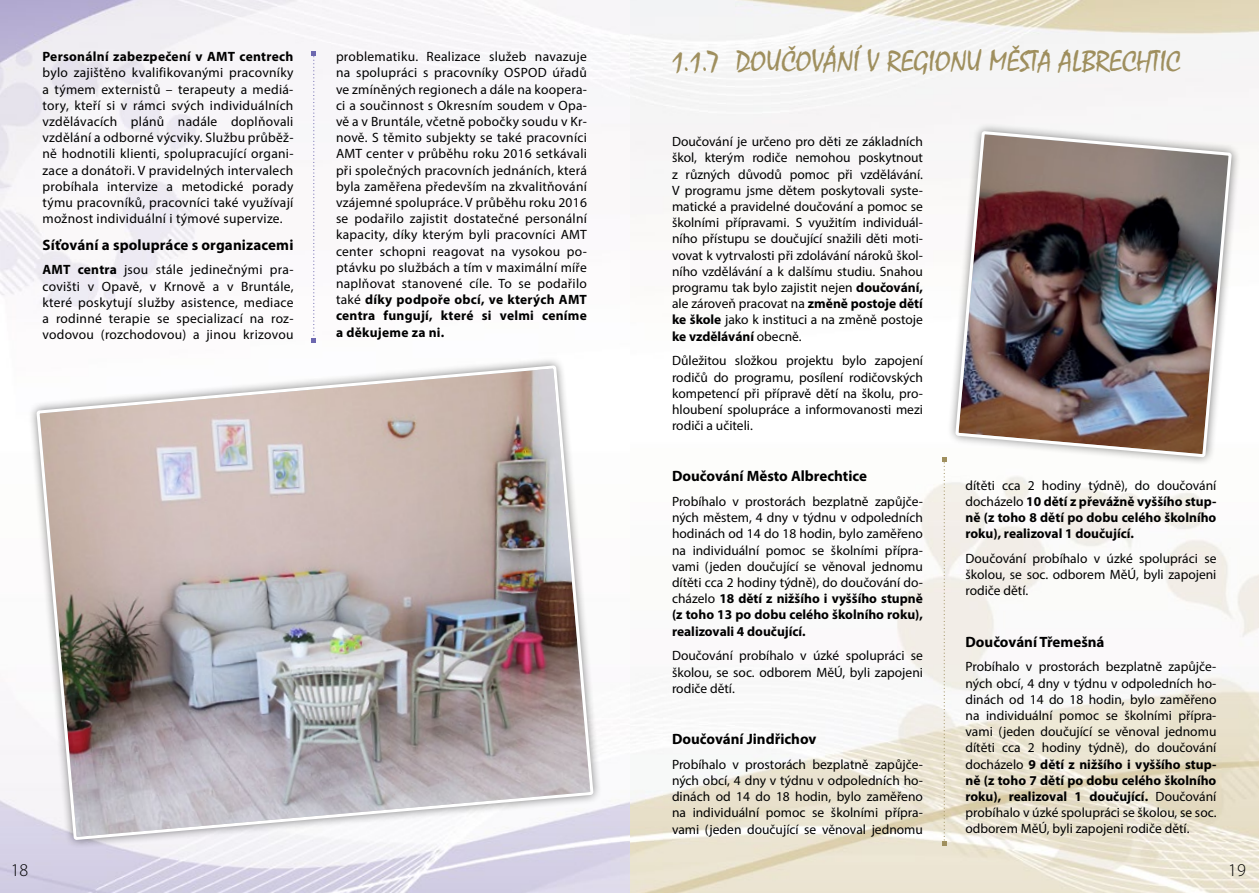
<style>
.page{position:relative;width:1259px;height:893px;background:#fff}
.page>*{position:absolute;margin:0;border:0;box-sizing:border-box;transform-origin:0 0}
.t1{font:30px "Mistral";color:#9f8f5e}
.t2{font:300 18px "Myriad Pro";color:#000}
.t3{font:700 15px "Myriad Pro";color:#000}
.t4{font:13.5px/16.2px "Myriad Pro";color:#000;text-align:justify}
.t5{font:700 13.5px/16.2px "Myriad Pro";color:#000;text-align:justify}
.t6{font:700 13.5px "Myriad Pro";letter-spacing:.02em;color:#000}
.s1{font-weight:700}
.s2{font-weight:400}
</style>
<div class="page">
<img style="left:0;top:0;width:1259px;height:893px">
<svg style="left:942px;top:457px;width:4px;height:389px"></svg>
<div style="left:28px;top:356px;width:575px;height:493px;background:#000;opacity:.5"></div>
<img style="left:35px;top:299px;width:560px;height:539px">
<svg style="left:311px;top:51px;width:5px;height:291px"></svg>
<div style="left:946px;top:122px;width:294px;height:344px;background:#000;opacity:.5"></div>
<img style="left:954px;top:129px;width:279px;height:330px">
<p class="t6" style="left:43px;top:48px;width:252px">Personální zabezpečení v AMT centrech</p>
<p class="t4" style="left:43px;top:65px;width:252px">bylo zajištěno kvalifikovanými pracovníky a týmem externistů – terapeuty a mediá&shy;tory, kteří si v rámci svých individuálních vzdělávacích plánů nadále doplňovali vzdělání a odborné výcviky. Službu průběž&shy;ně hodnotili klienti, spolupracující organi&shy;zace a donátoři. V pravidelných intervalech probíhala intervize a metodické porady týmu pracovníků, pracovníci také využívají možnost individuální i týmové supervize.</p>
<p class="t3" style="left:43px;top:235px;width:252px">Síťování a spolupráce s organizacemi</p>
<p class="t4" style="left:43px;top:262px;width:252px"><span class="s1">AMT centra</span> jsou stále jedinečnými pra&shy;covišti v Opavě, v Krnově a v Bruntále, které poskytují služby asistence, mediace a rodinné terapie se specializací na roz&shy;vodovou (rozchodovou) a jinou krizovou</p>
<p class="t4" style="left:336px;top:48px;width:252px">problematiku. Realizace služeb navazuje na spolupráci s pracovníky OSPOD úřadů ve zmíněných regionech a dále na koopera&shy;ci a součinnost s Okresním soudem v Opa&shy;vě a v Bruntále, včetně pobočky soudu v Kr&shy;nově. S těmito subjekty se také pracovníci AMT center v průběhu roku 2016 setkávali při společných pracovních jednáních, která byla zaměřena především na zkvalitňování vzájemné spolupráce. V průběhu roku 2016 se podařilo zajistit dostatečné personální kapacity, díky kterým byli pracovníci AMT center schopni reagovat na vysokou po&shy;ptávku po službách a tím v maximální míře naplňovat stanovené cíle. To se podařilo také <span class="s1">díky podpoře obcí, ve kterých AMT centra fungují, které si velmi ceníme a děkujeme za ni.</span></p>
<h1 class="t1" style="left:672px;top:43px;width:510px">1.1.7 DOUČOVÁNÍ V REGIONU MĚSTA ALBRECHTIC</h1>
<p class="t4" style="left:672px;top:133px;width:252px">Doučování je určeno pro děti ze základních škol, kterým rodiče nemohou poskytnout z různých důvodů pomoc při vzdělávání.<br>V programu jsme dětem poskytovali syste&shy;matické a pravidelné doučování a pomoc se školními přípravami. S využitím individuál&shy;ního přístupu se doučující snažili děti moti&shy;vovat k vytrvalosti při zdolávání nároků škol&shy;ního vzdělávání a k dalšímu studiu. Snahou programu tak bylo zajistit nejen <span class="s1">doučování, </span>ale zároveň pracovat na <span class="s1">změně postoje dětí ke škole</span> jako k instituci a na změně postoje <span class="s1">ke vzdělávání</span> obecně.</p>
<p class="t4" style="left:672px;top:352px;width:252px">Důležitou složkou projektu bylo zapojení rodičů do programu, posílení rodičovských kompetencí při přípravě dětí na školu, pro&shy;hloubení spolupráce a informovanosti mezi rodiči a učiteli.</p>
<p class="t3" style="left:672px;top:466px;width:196px">Doučování Město Albrechtice</p>
<p class="t4" style="left:672px;top:493px;width:252px">Probíhalo v prostorách bezplatně zapůjče&shy;ných městem, 4 dny v týdnu v odpoledních hodinách od 14 do 18 hodin, bylo zaměřeno na individuální pomoc se školními přípra&shy;vami (jeden doučující se věnoval jednomu dítěti cca 2 hodiny týdně), do doučování do&shy;cházelo <span class="s1">18 dětí z nižšího i vyššího stupně (z toho 13 po dobu celého školního roku), realizovali 4 doučující.</span></p>
<p class="t4" style="left:672px;top:647px;width:252px">Doučování probíhalo v úzké spolupráci se školou, se soc. odborem MěÚ, byli zapojeni rodiče dětí.</p>
<p class="t3" style="left:672px;top:729px;width:146px">Doučování Jindřichov</p>
<p class="t4" style="left:672px;top:756px;width:252px">Probíhalo v prostorách bezplatně zapůjče&shy;ných obcí, 4 dny v týdnu v odpoledních ho&shy;dinách od 14 do 18 hodin, bylo zaměřeno na individuální pomoc se školními přípra&shy;vami (jeden doučující se věnoval jednomu</p>
<p class="t5" style="left:965px;top:477px;width:252px"><span class="s2">dítěti cca 2 hodiny týdně), do doučování docházelo</span> 10 dětí z převážně vyššího stup&shy;ně (z toho 8 dětí po dobu celého školního roku), realizoval 1 doučující.</p>
<p class="t4" style="left:965px;top:550px;width:252px">Doučování probíhalo v úzké spolupráci se školou, se soc. odborem MěÚ, byli zapojeni rodiče dětí.</p>
<p class="t3" style="left:965px;top:632px;width:141px">Doučování Třemešná</p>
<p class="t4" style="left:965px;top:658px;width:252px">Probíhalo v prostorách bezplatně zapůjče&shy;ných obcí, 4 dny v týdnu v odpoledních ho&shy;dinách od 14 do 18 hodin, bylo zaměřeno na individuální pomoc se školními přípra&shy;vami (jeden doučující se věnoval jednomu dítěti cca 2 hodiny týdně), do doučování docházelo <span class="s1">9 dětí z nižšího i vyššího stup&shy;ně (z toho 7 dětí po dobu celého školního roku), realizoval 1 doučující.</span> Doučování probíhalo v úzké spolupráci se školou, se soc. odborem MěÚ, byli zapojeni rodiče dětí.</p>
<h2 class="t2" style="left:11px;top:860px;width:19px">18</h2>
<h2 class="t2" style="left:1228px;top:860px;width:19px">19</h2>
</div>
